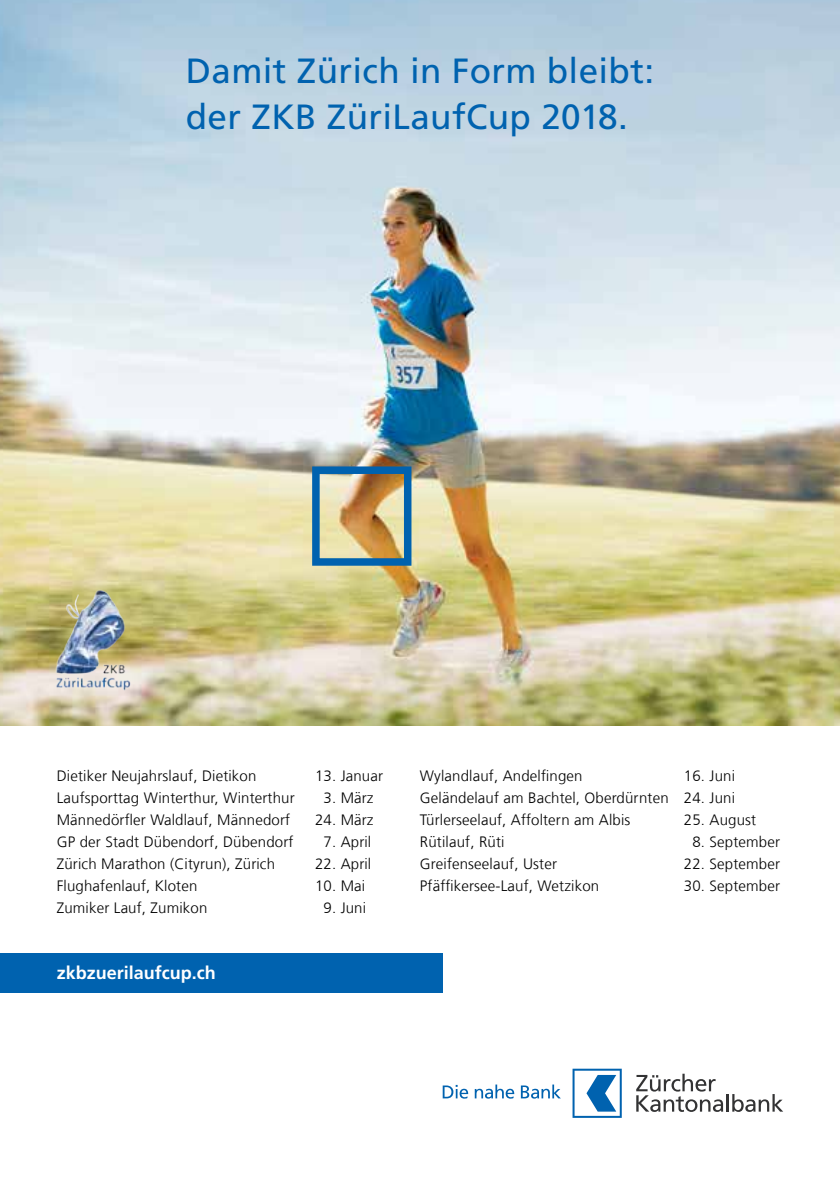
<style>
.page{position:relative;width:840px;height:1191px;background:#fff}
.page>*{position:absolute;margin:0;border:0;box-sizing:border-box;transform-origin:0 0}
.t1{font:35px/46px "Frutiger LT Com";letter-spacing:.01em;color:#0062af}
.t2{font:700 18px "Frutiger For ZKB";color:#fff}
.t3{font:300 15px/22px "Frutiger For ZKB";letter-spacing:.01em;color:#000;text-align:justify}
</style>
<div class="page">
<img style="left:0;top:0;width:839px;height:726px">
<div style="left:0;top:952px;width:442px;height:40px;background:#0062af"></div>
<svg style="left:572px;top:1068px;width:49px;height:49px"></svg>
<svg style="left:636px;top:1073px;width:146px;height:39px"></svg>
<svg style="left:442px;top:1085px;width:26px;height:13px"></svg>
<svg style="left:474px;top:1084px;width:40px;height:14px"></svg>
<svg style="left:520px;top:1084px;width:40px;height:14px"></svg>
<div style="left:312px;top:466px;width:99px;height:100px;border:8px solid #0062af"></div>
<img style="left:51px;top:586px;width:81px;height:111px">
<h1 class="t1" style="left:186px;top:48px;width:469px">Damit Zürich in Form bleibt: der ZKB ZüriLaufCup 2018.</h1>
<p class="t3" style="left:57px;top:765px;width:201px">Dietiker Neujahrslauf, Dietikon</p>
<p class="t3" style="left:315px;top:765px;width:70px">13. Januar</p>
<p class="t3" style="left:57px;top:787px;width:239px">Laufsporttag Winterthur, Winterthur</p>
<p class="t3" style="left:323px;top:787px;width:52px">3. März</p>
<p class="t3" style="left:57px;top:809px;width:235px">Männedörfler Waldlauf, Männedorf</p>
<p class="t3" style="left:315px;top:809px;width:60px">24. März</p>
<p class="t3" style="left:57px;top:831px;width:238px">GP der Stadt Dübendorf, Dübendorf</p>
<p class="t3" style="left:323px;top:831px;width:49px">7. April</p>
<p class="t3" style="left:57px;top:853px;width:220px">Zürich Marathon (Cityrun), Zürich</p>
<p class="t3" style="left:315px;top:853px;width:58px">22. April</p>
<p class="t3" style="left:57px;top:875px;width:142px">Flughafenlauf, Kloten</p>
<p class="t3" style="left:315px;top:875px;width:52px">10. Mai</p>
<p class="t3" style="left:57px;top:897px;width:152px">Zumiker Lauf, Zumikon</p>
<p class="t3" style="left:323px;top:897px;width:44px">9. Juni</p>
<p class="t2" style="left:57px;top:962px;width:161px">zkbzuerilaufcup.ch</p>
<p class="t3" style="left:420px;top:765px;width:164px">Wylandlauf, Andelfingen</p>
<p class="t3" style="left:420px;top:765px;width:316px;text-indent:264px">16. Juni Geländelauf am Bachtel, Oberdürnten 24. Juni Türlerseelauf, Affoltern am Albis</p>
<p class="t3" style="left:683px;top:809px;width:74px">25. August</p>
<p class="t3" style="left:420px;top:831px;width:86px">Rütilauf, Rüti</p>
<p class="t3" style="left:692px;top:831px;width:89px">8. September</p>
<p class="t3" style="left:420px;top:853px;width:138px">Greifenseelauf, Uster</p>
<p class="t3" style="left:683px;top:853px;width:97px">22. September</p>
<p class="t3" style="left:420px;top:875px;width:181px">Pfäffikersee-Lauf, Wetzikon</p>
<p class="t3" style="left:683px;top:875px;width:97px">30. September</p>
</div>
